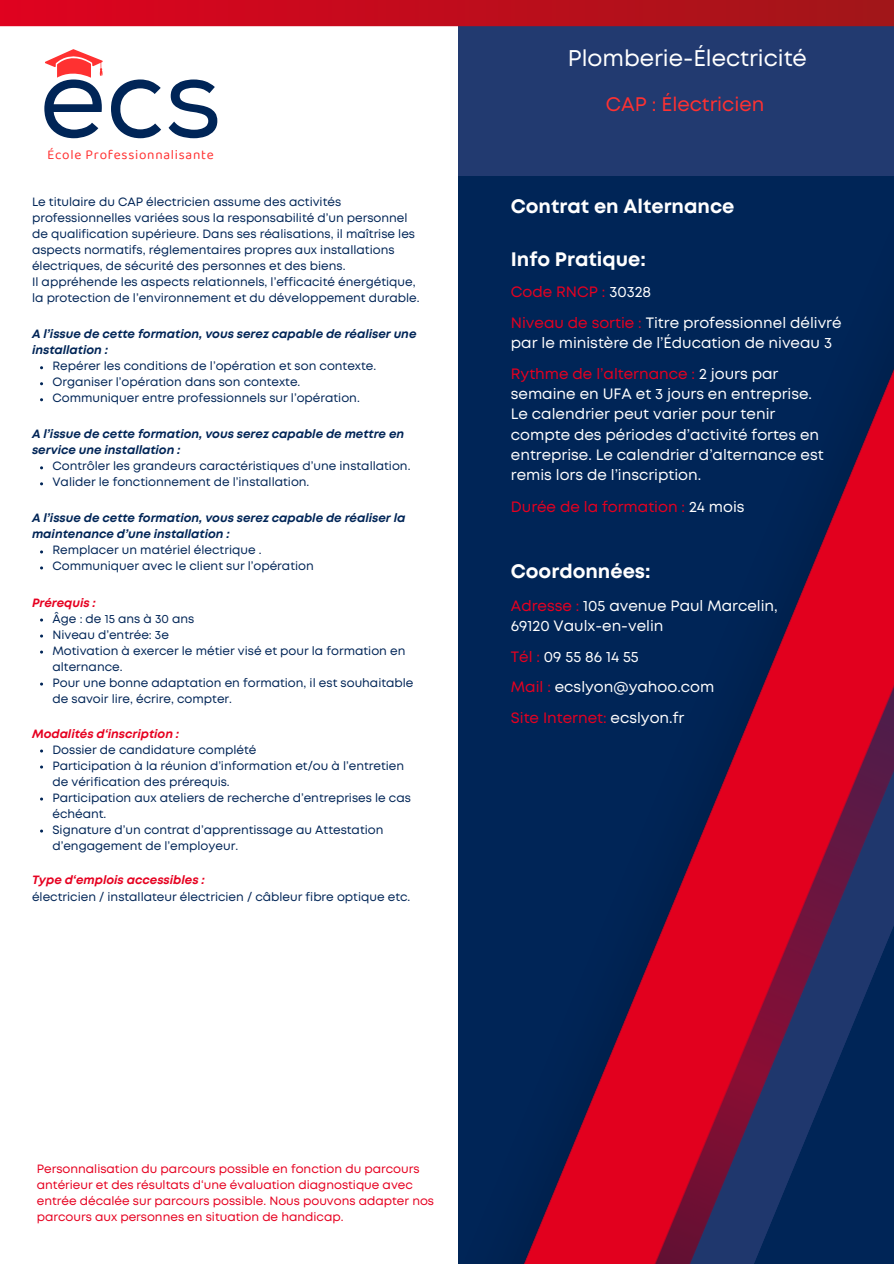
<style>
.page{position:relative;width:894px;height:1264px;background:#fff}
.page>*{position:absolute;margin:0;border:0;box-sizing:border-box;transform-origin:0 0}
.t1{font:113.7px "Nexa";color:#002557}
.t2{font:22.65px "Mont";color:#fff}
.t3{font:19.65px "Mont";color:#ff3131}
.t4{font:700 19.5px "Mont";color:#fff}
.t5{font:15px/20.2px "Mont";color:#fff}
.t6{font:15px "Mont";color:#e60020}
.t7{font:13.5px "Baloo 2";letter-spacing:.055em;color:#ff3131}
.t8{font:12px/16px "Mont";color:#002557}
.t9{font:italic 700 12px/16px "Mont";color:#002557}
.t10{font:12px/16px "Mont";color:#e60020}
.t11{font:italic 700 12px "Mont";color:#e60020}
.s1{color:#fff}
.s2{color:#e60020}
</style>
<div class="page">
<img style="left:458px;top:176px;width:435px;height:1087px">
<svg style="left:655px;top:205px;width:238px;height:1058px;background:#4f1a45"></svg>
<svg style="left:45px;top:49px;width:58px;height:28px"></svg>
<div style="left:458px;top:0;width:435px;height:176px;background:#223a70"></div>
<svg style="left:0;top:0;width:893px;height:26px;background:#c00c1b"></svg>
<p class="t1" style="left:39px;top:30px;width:184px">ecs</p>
<h2 class="t7" style="left:47px;top:146px;width:168px">École Professionnalisante</h2>
<h6 class="t8" style="left:32px;top:195px;width:384px">Le titulaire du CAP électricien assume des activités professionnelles variées sous la responsabilité d’un personnel de qualification supérieure. Dans ses réalisations, il maîtrise les aspects normatifs, réglementaires propres aux installations électriques, de sécurité des personnes et des biens.</h6>
<p class="t8" style="left:32px;top:275px;width:389px">Il appréhende les aspects relationnels, l’efficacité énergétique, la protection de l’environnement et du développement durable.</p>
<p class="t9" style="left:32px;top:327px;width:386px">A l’issue de cette formation, vous serez capable de réaliser une installation :</p>
<p class="t8" style="left:52px;top:359px;width:325px">Repérer les conditions de l’opération et son contexte.</p>
<p class="t8" style="left:52px;top:375px;width:249px">Organiser l’opération dans son contexte.</p>
<p class="t8" style="left:52px;top:391px;width:309px">Communiquer entre professionnels sur l’opération.</p>
<p class="t9" style="left:32px;top:427px;width:373px">A l’issue de cette formation, vous serez capable de mettre en service une installation :</p>
<p class="t8" style="left:52px;top:459px;width:359px">Contrôler les grandeurs caractéristiques d’une installation.</p>
<p class="t8" style="left:52px;top:475px;width:258px">Valider le fonctionnement de l’installation.</p>
<p class="t9" style="left:32px;top:511px;width:375px">A l’issue de cette formation, vous serez capable de réaliser la maintenance d’une installation :</p>
<p class="t8" style="left:52px;top:543px;width:210px">Remplacer un matériel électrique .</p>
<p class="t8" style="left:52px;top:559px;width:263px">Communiquer avec le client sur l’opération</p>
<p class="t11" style="left:32px;top:598px;width:65px">Prérequis :</p>
<p class="t8" style="left:52px;top:611px;width:143px">Âge : de 15 ans à 30 ans</p>
<p class="t8" style="left:52px;top:627px;width:118px">Niveau d’entrée: 3e</p>
<p class="t8" style="left:52px;top:643px;width:354px">Motivation à exercer le métier visé et pour la formation en alternance.</p>
<p class="t8" style="left:52px;top:675px;width:362px">Pour une bonne adaptation en formation, il est souhaitable de savoir lire, écrire, compter.</p>
<p class="t11" style="left:32px;top:728px;width:149px">Modalités d‘inscription :</p>
<p class="t8" style="left:52px;top:742px;width:205px">Dossier de candidature complété</p>
<p class="t8" style="left:52px;top:758px;width:353px">Participation à la réunion d’information et/ou à l’entretien de vérification des prérequis.</p>
<p class="t8" style="left:52px;top:790px;width:360px">Participation aux ateliers de recherche d’entreprises le cas échéant.</p>
<p class="t8" style="left:52px;top:822px;width:332px">Signature d’un contrat d’apprentissage au Attestation d’engagement de l’employeur.</p>
<p class="t11" style="left:32px;top:875px;width:174px">Type d‘emplois accessibles :</p>
<p class="t8" style="left:32px;top:889px;width:379px">électricien / installateur électricien / câbleur fibre optique etc.</p>
<h4 class="t2" style="left:567px;top:50px;width:240px">Plomberie-Électricité</h4>
<h3 class="t3" style="left:605px;top:97px;width:160px">CAP : Électricien</h3>
<h3 class="t4" style="left:510px;top:199px;width:225px">Contrat en Alternance</h3>
<h5 class="t4" style="left:510px;top:252px;width:136px">Info Pratique:</h5>
<h5 class="t6" style="left:510px;top:286px;width:142px">Code RNCP : <span class="s1">30328</span></h5>
<h5 class="t5" style="left:510px;top:313px;width:332px"><span class="s2">Niveau de sortie :</span> Titre professionnel délivré par le ministère de l’Éducation de niveau 3</h5>
<p class="t5" style="left:510px;top:364px;width:314px"><span class="s2">Rythme de l’alternance :</span> 2 jours par semaine en UFA et 3 jours en entreprise.<br>Le calendrier peut varier pour tenir compte des périodes d’activité fortes en entreprise. Le calendrier d’alternance est remis lors de l’inscription.</p>
<h1 class="t6" style="left:510px;top:501px;width:235px">Durée de la formation : <span class="s1">24 mois</span></h1>
<h5 class="t4" style="left:510px;top:564px;width:141px">Coordonnées:</h5>
<h5 class="t5" style="left:510px;top:596px;width:268px"><span class="s2">Adresse :</span> 105 avenue Paul Marcelin,<br>69120 Vaulx-en-velin</h5>
<h5 class="t5" style="left:510px;top:647px;width:129px"><span class="s2">Tél :</span> 09 55 86 14 55</h5>
<h3 class="t5" style="left:510px;top:678px;width:205px"><span class="s2">Mail :</span> ecslyon@yahoo.com</h3>
<h5 class="t6" style="left:510px;top:712px;width:175px">Site Internet: <span class="s1">ecslyon.fr</span></h5>
<h5 class="t10" style="left:37px;top:1161px;width:398px">Personnalisation du parcours possible en fonction du parcours antérieur et des résultats d‘une évaluation diagnostique avec entrée décalée sur parcours possible. Nous pouvons adapter nos parcours aux personnes en situation de handicap.</h5>
</div>
